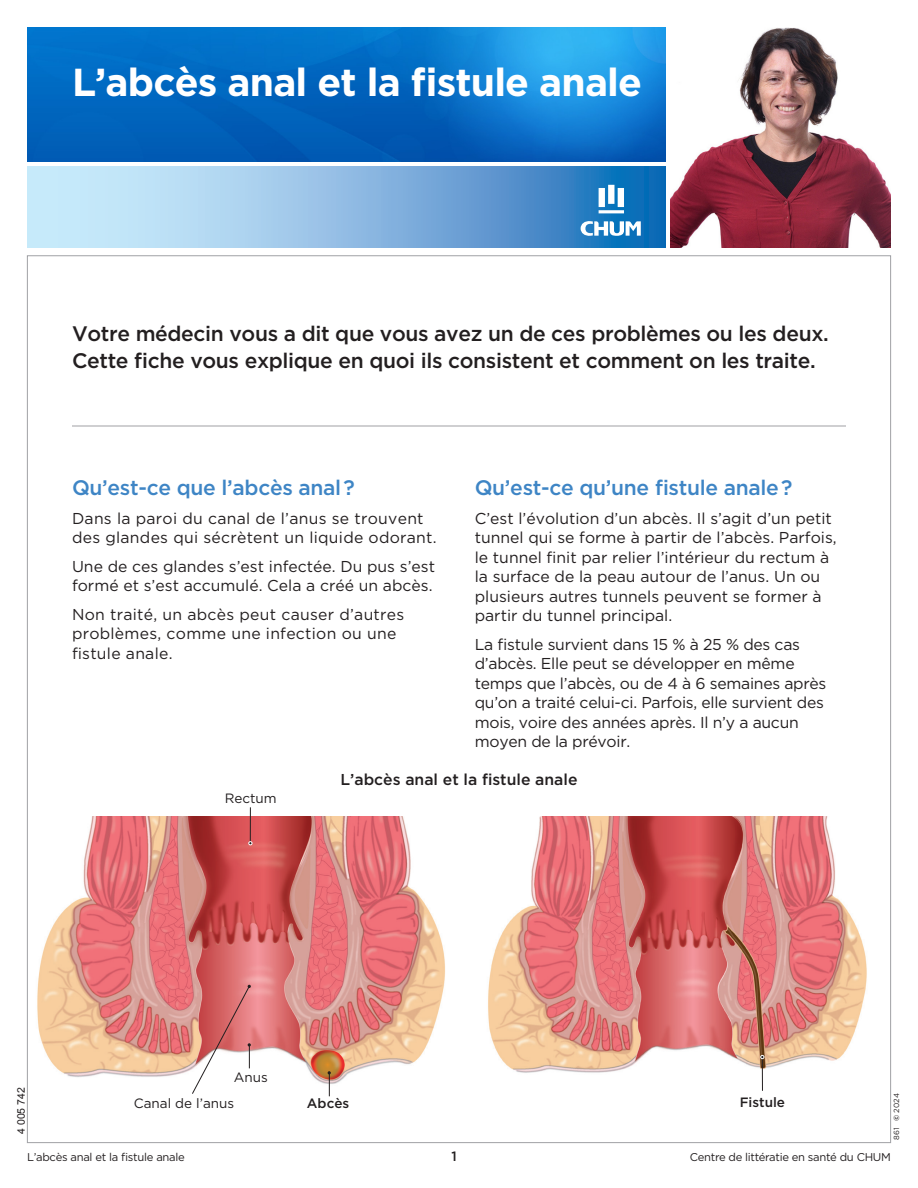
<style>
.page{position:relative;width:918px;height:1188px;background:#fff}
.page>*{position:absolute;margin:0;border:0;box-sizing:border-box;transform-origin:0 0}
.t1{font:700 39px "Gotham";letter-spacing:-.02em;color:#fff}
.t2{font:500 21px/27px "Gotham";letter-spacing:-.015em;color:#231f20}
.t3{font:500 21px "Gotham";letter-spacing:-.015em;color:#3e85c5}
.t4{font:15.75px/19.5px "Gotham";color:#231f20}
.t5{font:500 15.75px "Gotham";color:#231f20}
.t6{font:13.5px "Gotham";color:#231f20}
.t7{font:500 13.5px "Gotham";color:#231f20}
.t8{font:11.25px "Gotham";letter-spacing:-.025em;color:#231f20}
.t9{font:10.5px "Arial";color:#231f20}
.t10{font:7.5px "Gotham";color:#231f20}
.s1{font-weight:700}
</style>
<div class="page">
<hr style="left:72px;top:426px;width:774px;height:1px;background:#a0a1a5">
<img style="left:27px;top:27px;width:639px;height:135px">
<img style="left:670px;top:27px;width:221px;height:221px">
<svg style="left:27px;top:166px;width:639px;height:82px;background:#85b7e0"></svg>
<svg style="left:599px;top:185px;width:25px;height:28px"></svg>
<svg style="left:581px;top:221px;width:60px;height:15px"></svg>
<img style="left:37px;top:817px;width:408px;height:267px">
<svg style="left:328px;top:1071px;width:3px;height:25px"></svg>
<svg style="left:192px;top:985px;width:59px;height:109px"></svg>
<hr style="left:250px;top:807px;width:1px;height:37px;background:#231f20">
<img style="left:488px;top:817px;width:379px;height:261px">
<hr style="left:762px;top:1057px;width:1px;height:34px;background:#231f20">
<h1 class="t1" style="left:72px;top:56px;width:572px">L’abcès anal et la fistule anale</h1>
<h2 class="t2" style="left:72px;top:320px;width:758px">Votre médecin vous a dit que vous avez un de ces problèmes ou les deux.<br>Cette fiche vous explique en quoi ils consistent et comment on les traite.</h2>
<h2 class="t3" style="left:72px;top:474px;width:284px">Qu’est-ce que l’abcès anal ?</h2>
<p class="t4" style="left:72px;top:508px;width:366px">Dans la paroi du canal de l’anus se trouvent des glandes qui sécrètent un liquide odorant.</p>
<p class="t4" style="left:72px;top:556px;width:365px">Une de ces glandes s’est infectée. Du pus s’est formé et s’est accumulé. Cela a créé un abcès.</p>
<p class="t4" style="left:72px;top:604px;width:334px">Non traité, un abcès peut causer d’autres problèmes, comme une infection ou une fistule anale.</p>
<h2 class="t3" style="left:475px;top:474px;width:319px">Qu’est-ce qu’une fistule anale ?</h2>
<p class="t4" style="left:475px;top:508px;width:363px">C’est l’évolution d’un abcès. Il s’agit d’un petit tunnel qui se forme à partir de l’abcès. Parfois, le tunnel finit par relier l’intérieur du rectum à la surface de la peau autour de l’anus. Un ou plusieurs autres tunnels peuvent se former à partir du tunnel principal.</p>
<p class="t4" style="left:475px;top:634px;width:353px">La fistule survient dans 15 % à 25 % des cas d’abcès. Elle peut se développer en même temps que l’abcès, ou de 4 à 6 semaines après qu’on a traité celui-ci. Parfois, elle survient des mois, voire des années après. Il n’y a aucun moyen de la prévoir.</p>
<p class="t5" style="left:340px;top:769px;width:239px">L’abcès anal et la fistule anale</p>
<p class="t6" style="left:225px;top:790px;width:54px">Rectum</p>
<p class="t9" style="left:14px;top:1134px;width:48px;rotate:-90deg">4 005 742</p>
<p class="t6" style="left:234px;top:1069px;width:36px">Anus</p>
<p class="t6" style="left:134px;top:1095px;width:102px">Canal de l’anus</p>
<p class="t7" style="left:307px;top:1095px;width:44px">Abcès</p>
<p class="t7" style="left:740px;top:1093px;width:47px">Fistule</p>
<p class="t10" style="left:892px;top:1140px;width:48px;rotate:-90deg">861 <span class="s1">©</span> 2024</p>
<p class="t8" style="left:27px;top:1150px;width:159px">L’abcès anal et la fistule anale</p>
<p class="t7" style="left:451px;top:1147px;width:7px">1</p>
<p class="t8" style="left:690px;top:1150px;width:203px">Centre de littératie en santé du CHUM</p>
</div>
